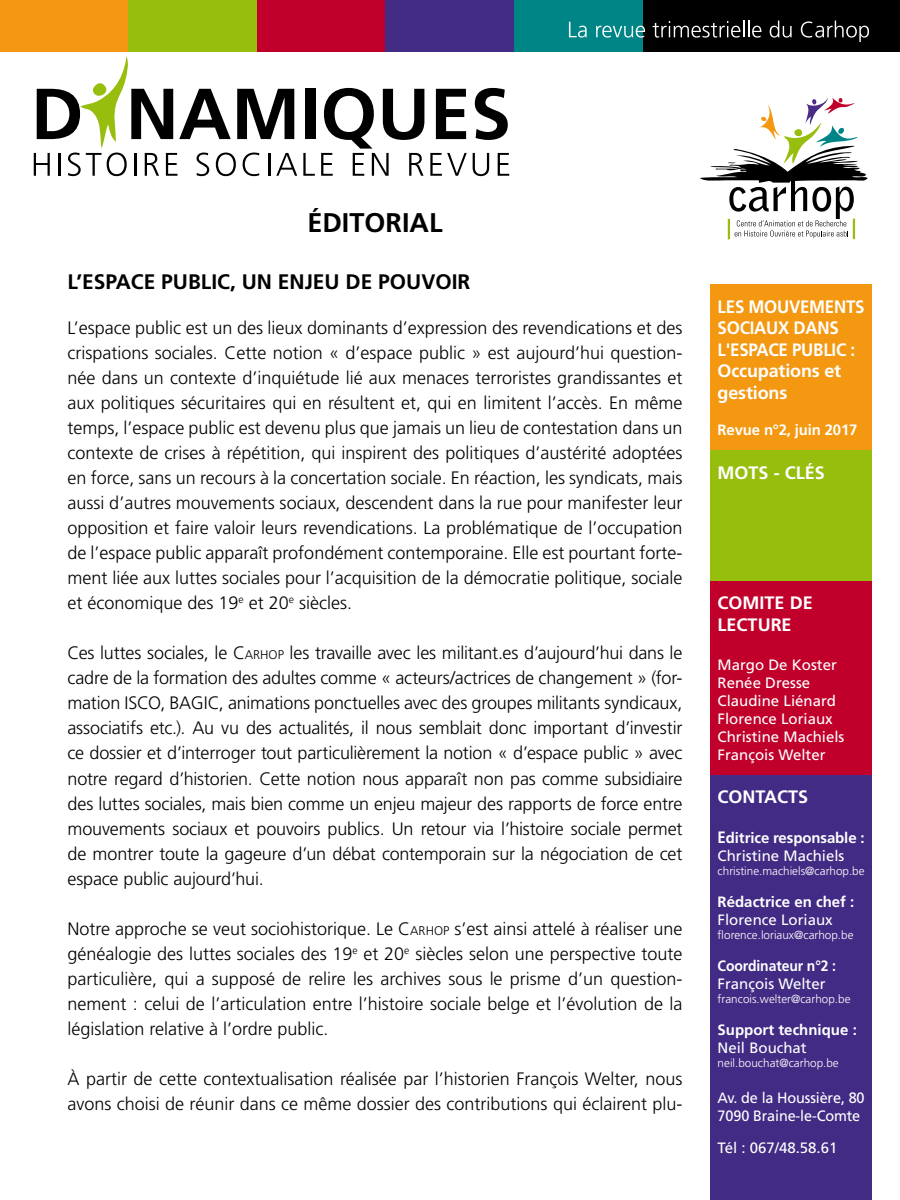
<style>
.page{position:relative;width:900px;height:1200px;background:#fff}
.page>*{position:absolute;margin:0;border:0;box-sizing:border-box;transform-origin:0 0}
.Titre_principale{font:700 27px "Frutiger LT Std";color:#000}
.Titres_orange{font:700 21px "Frutiger LT Std";color:#000}
.Texte_courant{font:300 18px/25px "Frutiger LT Std";color:#000;text-align:justify}
.t1{font:700 18px/21.6px "Frutiger LT Std";letter-spacing:-.01em;color:#fff;scale:.94 1}
.t2{font:700 18px/21.6px "Frutiger LT Std";letter-spacing:-.01em;color:#fff}
.t3{font:15px/18px "Frutiger LT Std";color:#fff}
.t4{font:700 15px/18px "Frutiger LT Std";letter-spacing:-.005em;color:#fff}
.t5{font:15px/18px "Frutiger LT Std";color:#fff;scale:.96 1}
.t6{font:700 15px "Frutiger LT Std";letter-spacing:-.005em;color:#fff;scale:.93 1}
.t7{font:300 11.7px "Frutiger LT Std";color:#fff}
.s1{font-style:inherit}
.s2{font-size:12.6px}
.s3{font-size:16.5px}
.s4{font-weight:400}
</style>
<div class="page">
<div style="left:305px;top:89px;width:10px;height:50px;background:#000"></div>
<svg style="left:436px;top:89px;width:30px;height:50px"></svg>
<svg style="left:475px;top:88px;width:33px;height:52px"></svg>
<svg style="left:303px;top:153px;width:12px;height:23px"></svg>
<svg style="left:321px;top:88px;width:103px;height:88px"></svg>
<svg style="left:430px;top:153px;width:37px;height:23px"></svg>
<svg style="left:473px;top:153px;width:16px;height:23px"></svg>
<svg style="left:498px;top:153px;width:11px;height:23px"></svg>
<svg style="left:34px;top:56px;width:263px;height:120px"></svg>
<div style="left:642px;top:0;width:258px;height:51px;background:#000"></div>
<div style="left:0;top:0;width:128px;height:51px;background:#f39810"></div>
<div style="left:128px;top:0;width:129px;height:51px;background:#97be0c"></div>
<div style="left:257px;top:0;width:128px;height:51px;background:#c0002b"></div>
<div style="left:385px;top:0;width:129px;height:51px;background:#412b84"></div>
<div style="left:514px;top:0;width:128px;height:51px;background:#008587"></div>
<svg style="left:569px;top:22px;width:18px;height:16px"></svg>
<svg style="left:596px;top:26px;width:49px;height:12px"></svg>
<svg style="left:653px;top:21px;width:108px;height:17px"></svg>
<svg style="left:770px;top:21px;width:22px;height:17px"></svg>
<svg style="left:801px;top:21px;width:68px;height:21px"></svg>
<div style="left:710px;top:284px;width:162px;height:167px;background:#f39810"></div>
<div style="left:710px;top:581px;width:162px;height:194px;background:#c0002b"></div>
<div style="left:710px;top:775px;width:162px;height:425px;background:#412b84"></div>
<div style="left:710px;top:451px;width:162px;height:130px;background:#97be0c"></div>
<svg style="left:700px;top:97px;width:168px;height:143px"></svg>
<p class="Titre_principale" style="left:307px;top:207px;width:137px">ÉDITORIAL</p>
<p class="Titres_orange" style="left:68px;top:269px;width:404px">L’ESPACE PUBLIC, UN ENJEU DE POUVOIR</p>
<p class="Texte_courant" style="left:68px;top:315px;width:617px">L’espace public est un des lieux dominants d’expression des revendications et des crispations sociales. Cette notion « d’espace public » est aujourd’hui question&shy;née dans un contexte d’inquiétude lié aux menaces terroristes grandissantes et aux politiques sécuritaires qui en résultent et, qui en limitent l’accès. En même temps, l’espace public est devenu plus que jamais un lieu de contestation dans un contexte de crises à répétition, qui inspirent des politiques d’austérité adoptées en force, sans un recours à la concertation sociale. En réaction, les syndicats, mais aussi d’autres mouvements sociaux, descendent dans la rue pour manifester leur opposition et faire valoir leurs revendications. La problématique de l’occupation de l’espace public apparaît profondément contemporaine. Elle est pourtant forte&shy;ment liée aux luttes sociales pour l’acquisition de la démocratie politique, sociale et économique des 19<sup>e</sup> et 20<sup>e</sup> siècles.</p>
<p class="Texte_courant" style="left:68px;top:641px;width:617px">Ces luttes sociales, le <span class="s1">C</span><span class="s2">ARHOP</span> les travaille avec les militant.es d’aujourd’hui dans le cadre de la formation des adultes comme « acteurs/actrices de changement » (for&shy;mation ISCO, BAGIC, animations ponctuelles avec des groupes militants syndicaux, associatifs etc.). Au vu des actualités, il nous semblait donc important d’investir ce dossier et d’interroger tout particulièrement la notion « d’espace public » avec notre regard d’historien. Cette notion nous apparaît non pas comme subsidiaire des luttes sociales, mais bien comme un enjeu majeur des rapports de force entre mouvements sociaux et pouvoirs publics. Un retour via l’histoire sociale permet de montrer toute la gageure d’un débat contemporain sur la négociation de cet espace public aujourd’hui.</p>
<p class="Texte_courant" style="left:68px;top:916px;width:617px">Notre approche se veut sociohistorique. Le <span class="s1">C</span><span class="s2">ARHOP</span> s’est ainsi attelé à réaliser une généalogie des luttes sociales des 19<sup>e</sup> et 20<sup>e</sup> siècles selon une perspective toute particulière, qui a supposé de relire les archives sous le prisme d’un question&shy;nement : celui de l’articulation entre l’histoire sociale belge et l’évolution de la législation relative à l’ordre public.</p>
<p class="Texte_courant" style="left:68px;top:1067px;width:617px">À partir de cette contextualisation réalisée par l’historien François Welter, nous avons choisi de réunir dans ce même dossier des contributions qui éclairent plu-</p>
<p class="t1" style="left:718px;top:296px;width:158px">LES MOUVEMENTS<br>SOCIAUX DANS<br>L'ESPACE PUBLIC :<br>Occupations et gestions</p>
<p class="t4" style="left:718px;top:421px;width:141px">Revue n°2, juin 2017</p>
<p class="t2" style="left:718px;top:462px;width:109px">MOTS - CLÉS</p>
<p class="t2" style="left:718px;top:592px;width:97px">COMITE DE<br>LECTURE</p>
<p class="t3" style="left:718px;top:656px;width:128px">Margo De Koster<br>Renée Dresse<br>Claudine Liénard<br>Florence Loriaux<br>Christine Machiels<br>François Welter</p>
<p class="t2" style="left:718px;top:786px;width:92px">CONTACTS</p>
<p class="t4" style="left:718px;top:829px;width:148px"><span class="s3">E</span>ditrice responsable :<br><span class="s4">Christine Machiels</span></p>
<p class="t7" style="left:718px;top:864px;width:149px">christine.machiels@carhop.be</p>
<p class="t4" style="left:718px;top:893px;width:138px">Rédactrice en chef :</p>
<p class="t3" style="left:718px;top:911px;width:117px">Florence Loriaux</p>
<p class="t7" style="left:718px;top:929px;width:137px">florence.loriaux@carhop.be</p>
<p class="t6" style="left:718px;top:957px;width:129px">Coordinateur n°2 :</p>
<p class="t3" style="left:718px;top:975px;width:109px">François Welter</p>
<p class="t7" style="left:718px;top:993px;width:134px">francois.welter@carhop.be</p>
<p class="t4" style="left:718px;top:1021px;width:141px">Support technique :</p>
<p class="t3" style="left:718px;top:1039px;width:91px">Neil Bouchat</p>
<p class="t7" style="left:718px;top:1057px;width:123px">neil.bouchat@carhop.be</p>
<p class="t5" style="left:718px;top:1089px;width:155px">Av. de la Houssière, 80<br>7090 Braine-le-Comte</p>
<p class="t3" style="left:718px;top:1139px;width:121px">Tél : 067/48.58.61</p>
</div>
